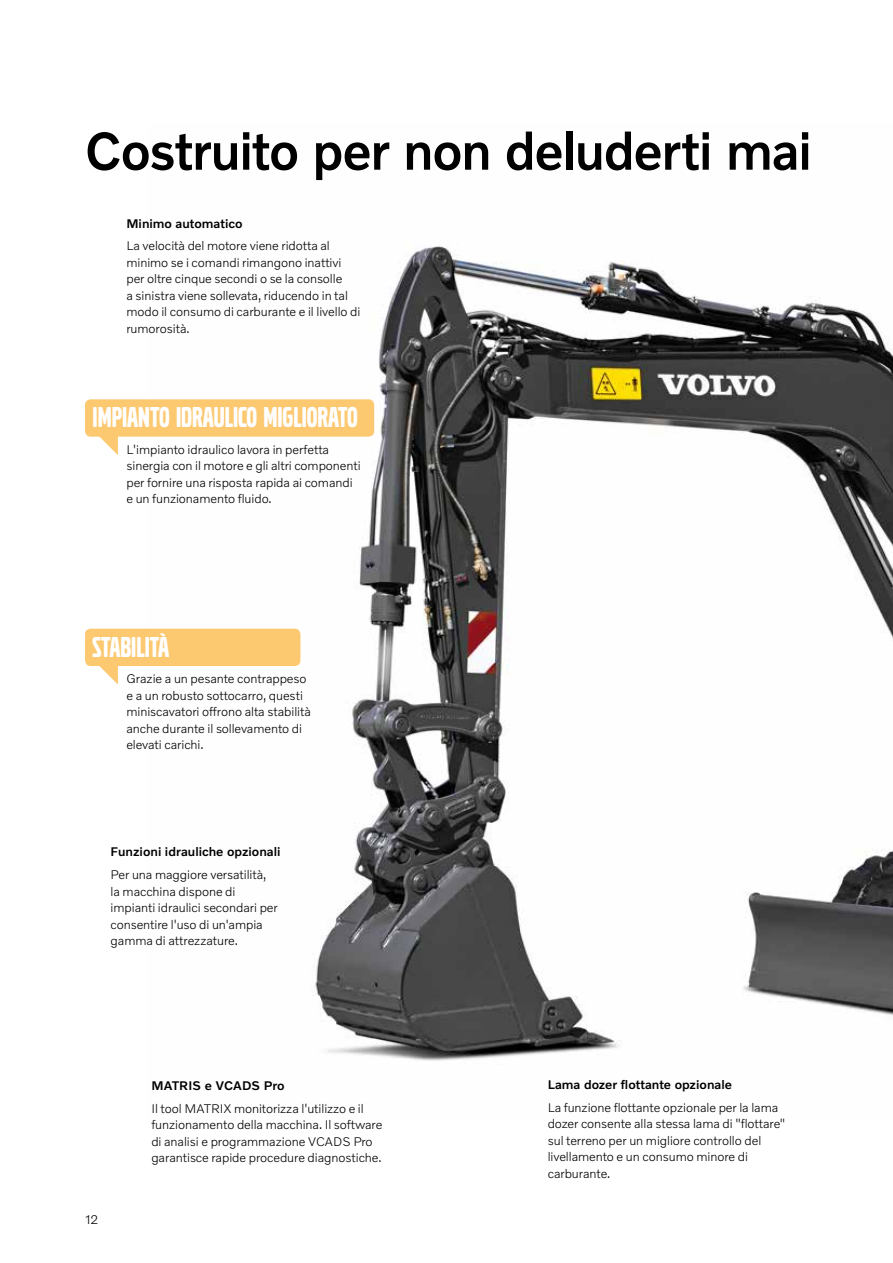
<style>
.page{position:relative;width:893px;height:1263px;background:#fff}
.page>*{position:absolute;margin:0;border:0;box-sizing:border-box;transform-origin:0 0}
.t1{font:500 54px "Volvo Novum";letter-spacing:-.02em;color:#000;scale:.95 1}
.t2{font:30px "Volvo Broad Pro";color:#fff}
.t3{font:300 12.75px/16.5px "Volvo Novum";letter-spacing:-.005em;color:#000}
.t4{font:500 12.75px "Volvo Novum";color:#000}
</style>
<div class="page">
<img style="left:147px;top:244px;width:746px;height:817px">
<div style="left:85px;top:399px;width:289px;height:38px;background:#fcc870;border-radius:6px"></div>
<svg style="left:98px;top:436px;width:20px;height:19px"></svg>
<div style="left:85px;top:629px;width:215px;height:37px;background:#fcc870;border-radius:6px"></div>
<svg style="left:99px;top:666px;width:19px;height:18px"></svg>
<h1 class="t1" style="left:85px;top:117px;width:767px">Costruito per non deluderti mai</h1>
<p class="t4" style="left:126px;top:215px;width:118px">Minimo automatico</p>
<p class="t3" style="left:126px;top:237px;width:236px">La velocità del motore viene ridotta al minimo se i comandi rimangono inattivi per oltre cinque secondi o se la consolle<br>a sinistra viene sollevata, riducendo in tal modo il consumo di carburante e il livello di rumorosità.</p>
<h2 class="t2" style="left:93px;top:403px;width:267px">IMPIANTO IDRAULICO MIGLIORATO</h2>
<p class="t3" style="left:126px;top:441px;width:236px">L'impianto idraulico lavora in perfetta sinergia con il motore e gli altri componenti per fornire una risposta rapida ai comandi e un funzionamento fluido.</p>
<h2 class="t2" style="left:93px;top:633px;width:78px">STABILITÀ</h2>
<p class="t3" style="left:126px;top:670px;width:186px">Grazie a un pesante contrappeso e a un robusto sottocarro, questi miniscavatori offrono alta stabilità anche durante il sollevamento di elevati carichi.</p>
<p class="t4" style="left:111px;top:844px;width:171px">Funzioni idrauliche opzionali</p>
<p class="t3" style="left:111px;top:866px;width:169px">Per una maggiore versatilità, la macchina dispone di impianti idraulici secondari per consentire l'uso di un'ampia gamma di attrezzature.</p>
<p class="t3" style="left:85px;top:1210px;width:15px">12</p>
<p class="t4" style="left:151px;top:1077px;width:135px">MATRIS e VCADS Pro</p>
<p class="t3" style="left:151px;top:1099px;width:233px">Il tool MATRIX monitorizza l'utilizzo e il funzionamento della macchina. Il software di analisi e programmazione VCADS Pro garantisce rapide procedure diagnostiche.</p>
<p class="t4" style="left:548px;top:1076px;width:186px">Lama dozer flottante opzionale</p>
<p class="t3" style="left:548px;top:1099px;width:239px">La funzione flottante opzionale per la lama dozer consente alla stessa lama di "flottare" sul terreno per un migliore controllo del livellamento e un consumo minore di carburante.</p>
</div>
